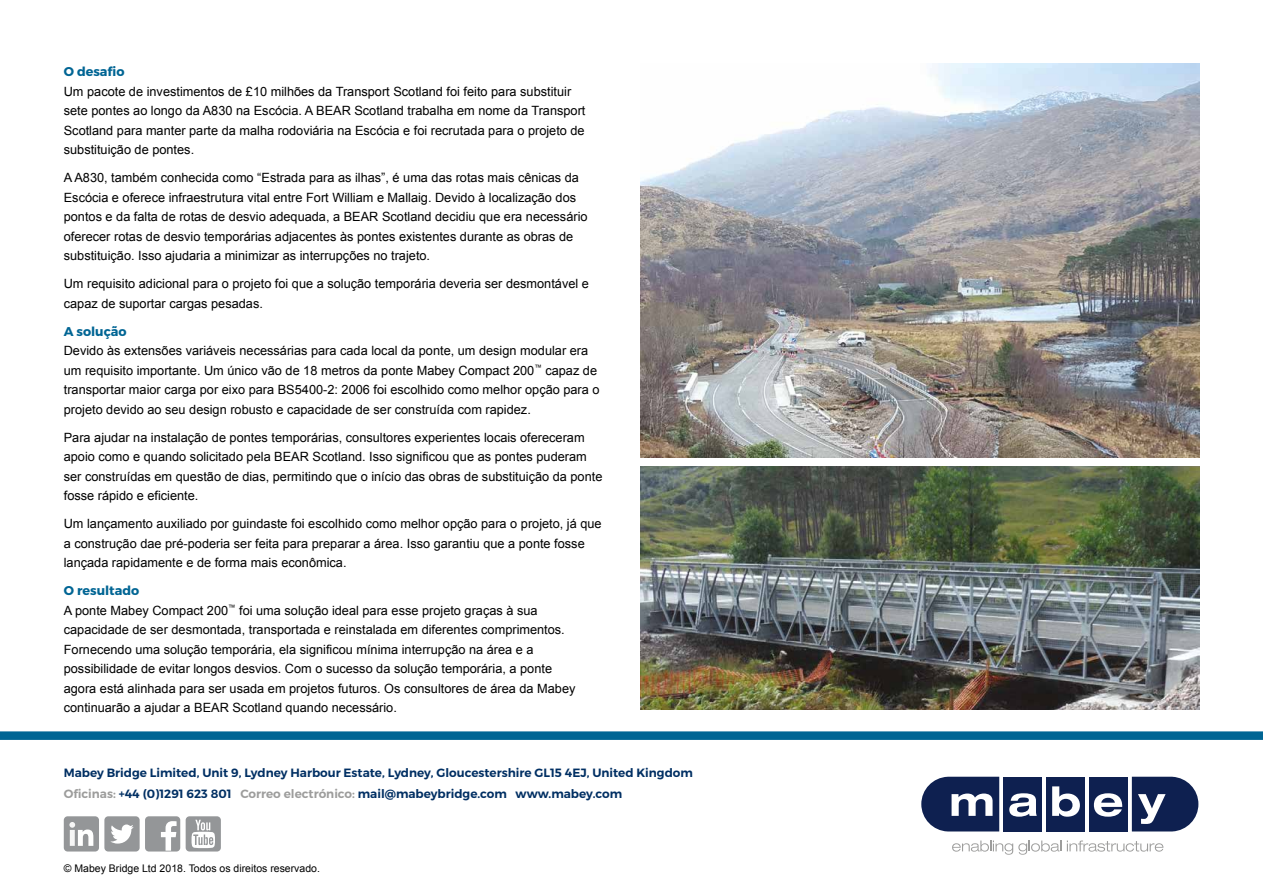
<style>
.page{position:relative;width:1263px;height:893px;background:#fff}
.page>*{position:absolute;margin:0;border:0;box-sizing:border-box;transform-origin:0 0}
.t1{font:12.75px/19.5px "Arial";color:#000}
.t2{font:700 12.75px "Montserrat";color:#006594}
.t3{font:600 12px/20.7px "Montserrat";color:#002f63}
.t4{font:10.5px "Arial";color:#000}
.s1{color:#9d9d9c}
</style>
<div class="page">
<div style="left:1089px;top:777px;width:38px;height:54px;background:#0e2050"></div>
<div style="left:1046px;top:777px;width:39px;height:54px;background:#0e2050"></div>
<div style="left:1003px;top:777px;width:39px;height:54px;background:#0e2050"></div>
<svg style="left:921px;top:777px;width:78px;height:54px"></svg>
<svg style="left:1009px;top:793px;width:28px;height:24px"></svg>
<svg style="left:1052px;top:786px;width:28px;height:31px"></svg>
<svg style="left:1094px;top:793px;width:28px;height:24px"></svg>
<svg style="left:1132px;top:777px;width:66px;height:54px"></svg>
<svg style="left:952px;top:840px;width:109px;height:15px"></svg>
<svg style="left:1067px;top:840px;width:96px;height:12px"></svg>
<div style="left:0;top:731px;width:1263px;height:9px;background:#006594"></div>
<img style="left:640px;top:64px;width:559px;height:394px">
<img style="left:640px;top:467px;width:559px;height:242px">
<div style="left:186px;top:816px;width:35px;height:35px;background:#949698;border-radius:4px"></div>
<svg style="left:192px;top:820px;width:23px;height:28px"></svg>
<div style="left:145px;top:816px;width:35px;height:35px;background:#949698;border-radius:4px"></div>
<svg style="left:161px;top:821px;width:16px;height:30px"></svg>
<div style="left:64px;top:816px;width:35px;height:35px;background:#949698;border-radius:4px"></div>
<svg style="left:69px;top:822px;width:24px;height:24px"></svg>
<div style="left:104px;top:816px;width:36px;height:35px;background:#949698;border-radius:4px"></div>
<svg style="left:110px;top:824px;width:24px;height:20px"></svg>
<p class="t2" style="left:64px;top:64px;width:62px">O desafio</p>
<p class="t1" style="left:64px;top:81px;width:523px">Um pacote de investimentos de £10 milhões da Transport Scotland foi feito para substituir sete pontes ao longo da A830 na Escócia. A BEAR Scotland trabalha em nome da Transport Scotland para manter parte da malha rodoviária na Escócia e foi recrutada para o projeto de substituição de pontes.</p>
<p class="t1" style="left:64px;top:168px;width:525px">A A830, também conhecida como “Estrada para as ilhas”, é uma das rotas mais cênicas da Escócia e oferece infraestrutura vital entre Fort William e Mallaig. Devido à localização dos pontos e da falta de rotas de desvio adequada, a BEAR Scotland decidiu que era necessário oferecer rotas de desvio temporárias adjacentes às pontes existentes durante as obras de substituição. Isso ajudaria a minimizar as interrupções no trajeto.</p>
<p class="t1" style="left:64px;top:274px;width:527px">Um requisito adicional para o projeto foi que a solução temporária deveria ser desmontável e capaz de suportar cargas pesadas.</p>
<p class="t2" style="left:64px;top:323px;width:64px">A solução</p>
<p class="t1" style="left:64px;top:341px;width:537px">Devido às extensões variáveis necessárias para cada local da ponte, um design modular era um requisito importante. Um único vão de 18 metros da ponte Mabey Compact 200<sup>™</sup> capaz de transportar maior carga por eixo para BS5400-2: 2006 foi escolhido como melhor opção para o projeto devido ao seu design robusto e capacidade de ser construída com rapidez.</p>
<p class="t1" style="left:64px;top:427px;width:540px">Para ajudar na instalação de pontes temporárias, consultores experientes locais ofereceram apoio como e quando solicitado pela BEAR Scotland. Isso significou que as pontes puderam ser construídas em questão de dias, permitindo que o início das obras de substituição da ponte fosse rápido e eficiente.</p>
<p class="t1" style="left:64px;top:514px;width:539px">Um lançamento auxiliado por guindaste foi escolhido como melhor opção para o projeto, já que a construção dae pré-poderia ser feita para preparar a área. Isso garantiu que a ponte fosse lançada rapidamente e de forma mais econômica.</p>
<p class="t2" style="left:64px;top:583px;width:77px">O resultado</p>
<p class="t1" style="left:64px;top:600px;width:513px">A ponte Mabey Compact 200<sup>™</sup> foi uma solução ideal para esse projeto graças à sua capacidade de ser desmontada, transportada e reinstalada em diferentes comprimentos.<br>Fornecendo uma solução temporária, ela significou mínima interrupção na área e a possibilidade de evitar longos desvios. Com o sucesso da solução temporária, a ponte agora está alinhada para ser usada em projetos futuros. Os consultores de área da Mabey continuarão a ajudar a BEAR Scotland quando necessário.</p>
<p class="t3" style="left:64px;top:762px;width:631px">Mabey Bridge Limited, Unit 9, Lydney Harbour Estate, Lydney, Gloucestershire GL15 4EJ, United Kingdom<br><span class="s1">Oficinas:</span> +44 (0)1291 623 801 <span class="s1">Correo electrónico:</span> mail@mabeybridge.com www.mabey.com</p>
<p class="t4" style="left:64px;top:862px;width:258px">© Mabey Bridge Ltd 2018. Todos os direitos reservado.</p>
</div>
